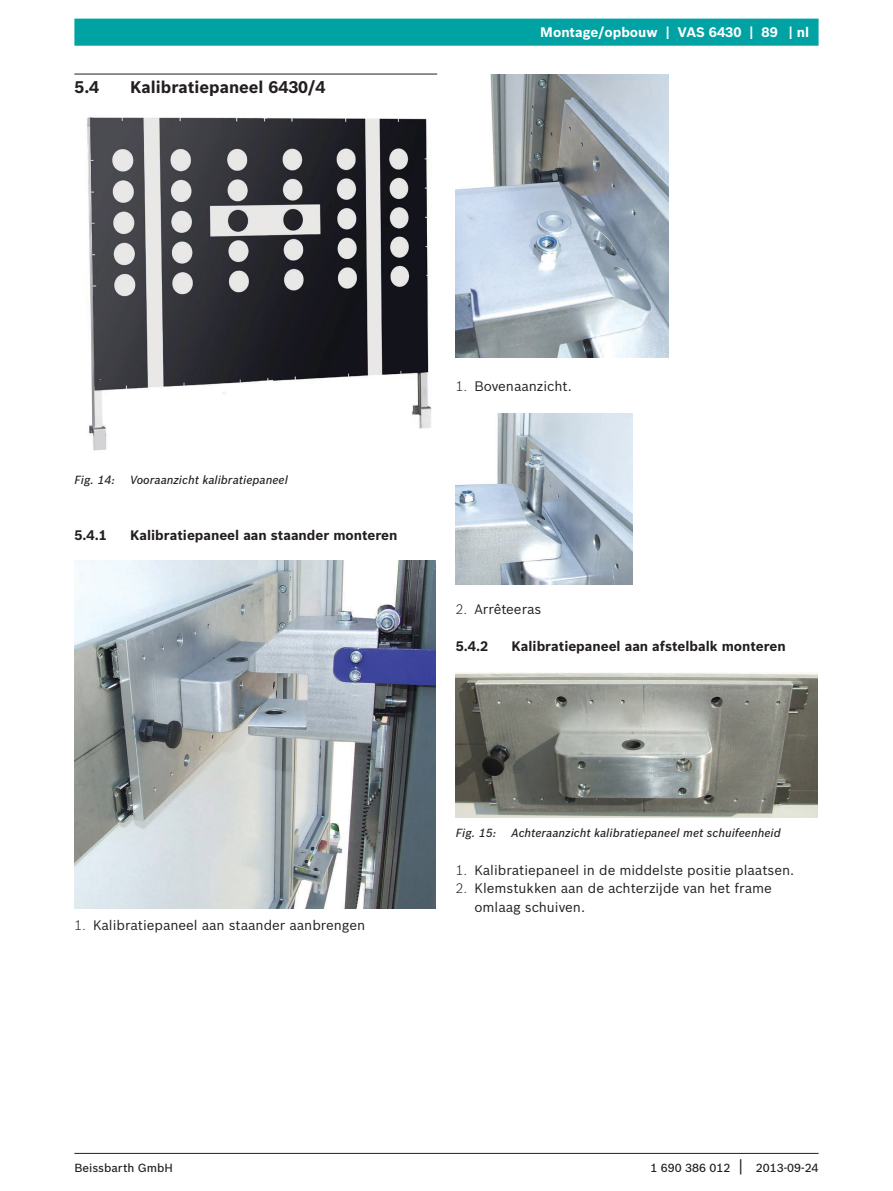
<style>
.page{position:relative;width:893px;height:1191px;background:#fff}
.page>*{position:absolute;margin:0;border:0;box-sizing:border-box;transform-origin:0 0}
.t1{font:700 16.5px "Bosch Sans";color:#231f20}
.t2{font:13.5px/18.6px "Bosch Sans";color:#231f20}
.t3{font:700 13.5px "Bosch Sans";color:#231f20}
.t4{font:700 13.5px "Bosch Sans";color:#fff}
.t5{font:italic 500 11.55px "Bosch Sans";color:#231f20}
.t6{font:500 11.55px "Bosch Sans";color:#231f20}
.s1{font-weight:300}
.s2{font-weight:400;font-size:16.5px}
</style>
<div class="page">
<div style="left:74px;top:19px;width:745px;height:27px;background:#00a2a3;border:2px solid #00a2a3"></div>
<hr style="left:74px;top:1153px;width:745px;height:1px;background:#231f20">
<hr style="left:74px;top:74px;width:363px;height:1px;background:#231f20">
<img style="left:87px;top:117px;width:345px;height:334px">
<img style="left:74px;top:561px;width:362px;height:348px">
<img style="left:456px;top:672px;width:361px;height:145px">
<img style="left:456px;top:74px;width:213px;height:284px">
<img style="left:456px;top:413px;width:177px;height:171px">
<p class="t1" style="left:74px;top:77px;width:26px">5.4</p>
<p class="t1" style="left:130px;top:77px;width:197px">Kalibratiepaneel 6430/4</p>
<p class="t4" style="left:540px;top:24px;width:271px">Montage/opbouw | VAS 6430 | 89 | nl</p>
<p class="t5" style="left:74px;top:472px;width:42px">Fig. 14:</p>
<p class="t5" style="left:130px;top:472px;width:159px">Vooraanzicht kalibratiepaneel</p>
<p class="t3" style="left:74px;top:526px;width:34px">5.4.1</p>
<p class="t3" style="left:130px;top:526px;width:269px">Kalibratiepaneel aan staander monteren</p>
<p class="t2" style="left:456px;top:376px;width:117px"><span class="s1">1.</span> Bovenaanzicht.</p>
<p class="t2" style="left:456px;top:600px;width:87px"><span class="s1">2.</span> Arrêteeras</p>
<p class="t3" style="left:456px;top:638px;width:34px">5.4.2</p>
<p class="t3" style="left:512px;top:638px;width:276px">Kalibratiepaneel aan afstelbalk monteren</p>
<p class="t2" style="left:74px;top:916px;width:292px"><span class="s1">1.</span> Kalibratiepaneel aan staander aanbrengen</p>
<p class="t5" style="left:456px;top:826px;width:42px">Fig. 15:</p>
<p class="t5" style="left:512px;top:826px;width:271px">Achteraanzicht kalibratiepaneel met schuifeenheid</p>
<p class="t2" style="left:456px;top:860px;width:340px"><span class="s1">1.</span> Kalibratiepaneel in de middelste positie plaatsen.</p>
<p class="t2" style="left:474px;top:879px;width:299px;text-indent:-19px"><span class="s1">2.</span> Klemstukken aan de achterzijde van het frame omlaag schuiven.</p>
<p class="t6" style="left:74px;top:1161px;width:100px">Beissbarth GmbH</p>
<p class="t6" style="left:650px;top:1161px;width:170px">1 690 386 012 <span class="s2">|</span> 2013-09-24</p>
</div>
